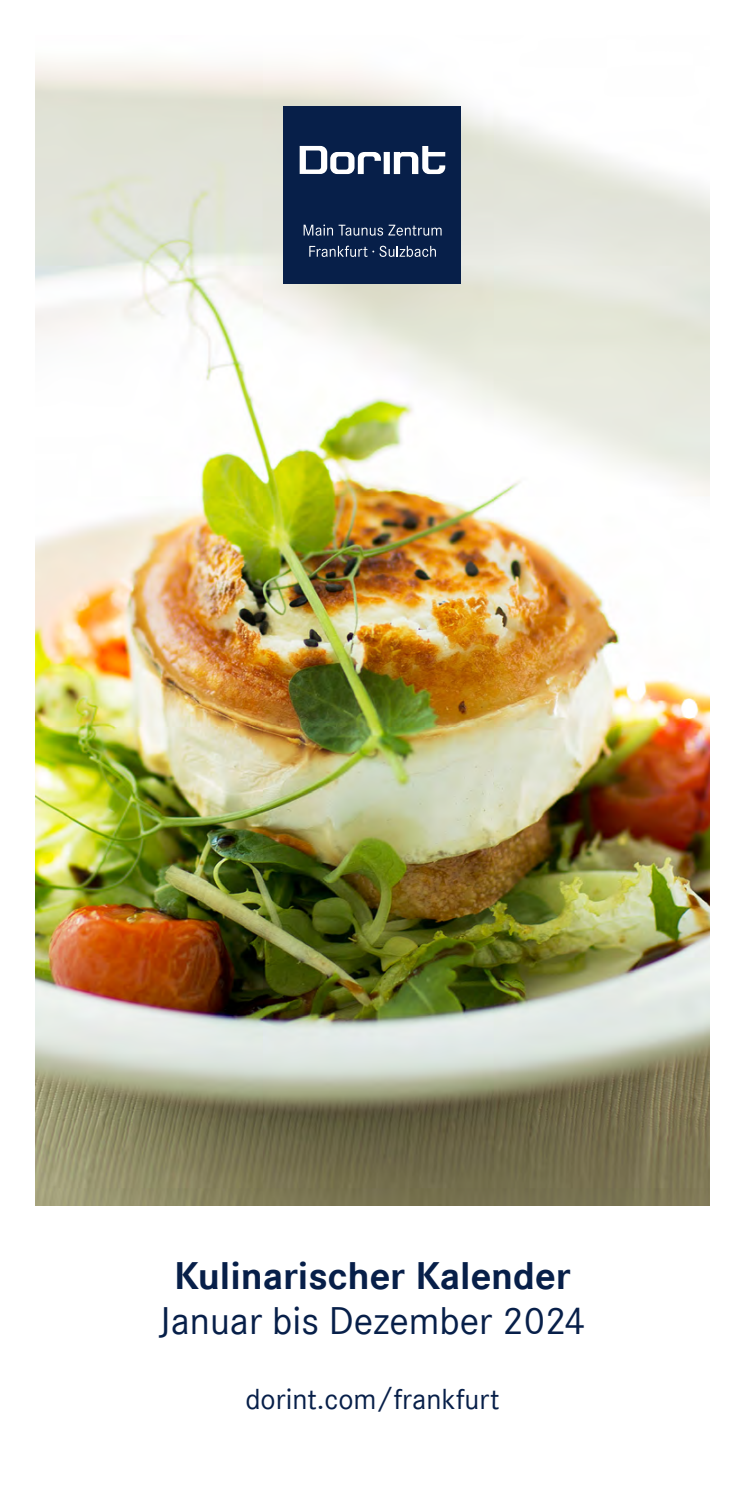
<style>
.page{position:relative;width:745px;height:1489px;background:#fff}
.page>*{position:absolute;margin:0;border:0;box-sizing:border-box;transform-origin:0 0}
.t1{font:700 40px "Corporate S";color:#071f49}
.t2{font:40px "Corporate S";color:#071f49}
.t3{font:30px "Corporate S";color:#071f49}
</style>
<div class="page">
<img style="left:35px;top:60px;width:674px;height:1145px">
<div style="left:283px;top:106px;width:178px;height:177px;background:#071f49"></div>
<svg style="left:393px;top:146px;width:52px;height:28px"></svg>
<div style="left:383px;top:152px;width:6px;height:22px;background:#fff"></div>
<svg style="left:299px;top:146px;width:81px;height:28px"></svg>
<svg style="left:303px;top:224px;width:138px;height:12px"></svg>
<svg style="left:309px;top:246px;width:126px;height:11px"></svg>
<p class="t1" style="left:174px;top:1252px;width:398px">Kulinarischer Kalender</p>
<p class="t2" style="left:159px;top:1297px;width:427px">Januar bis Dezember 2024</p>
<p class="t3" style="left:245px;top:1381px;width:255px">dorint.com/frankfurt</p>
</div>
